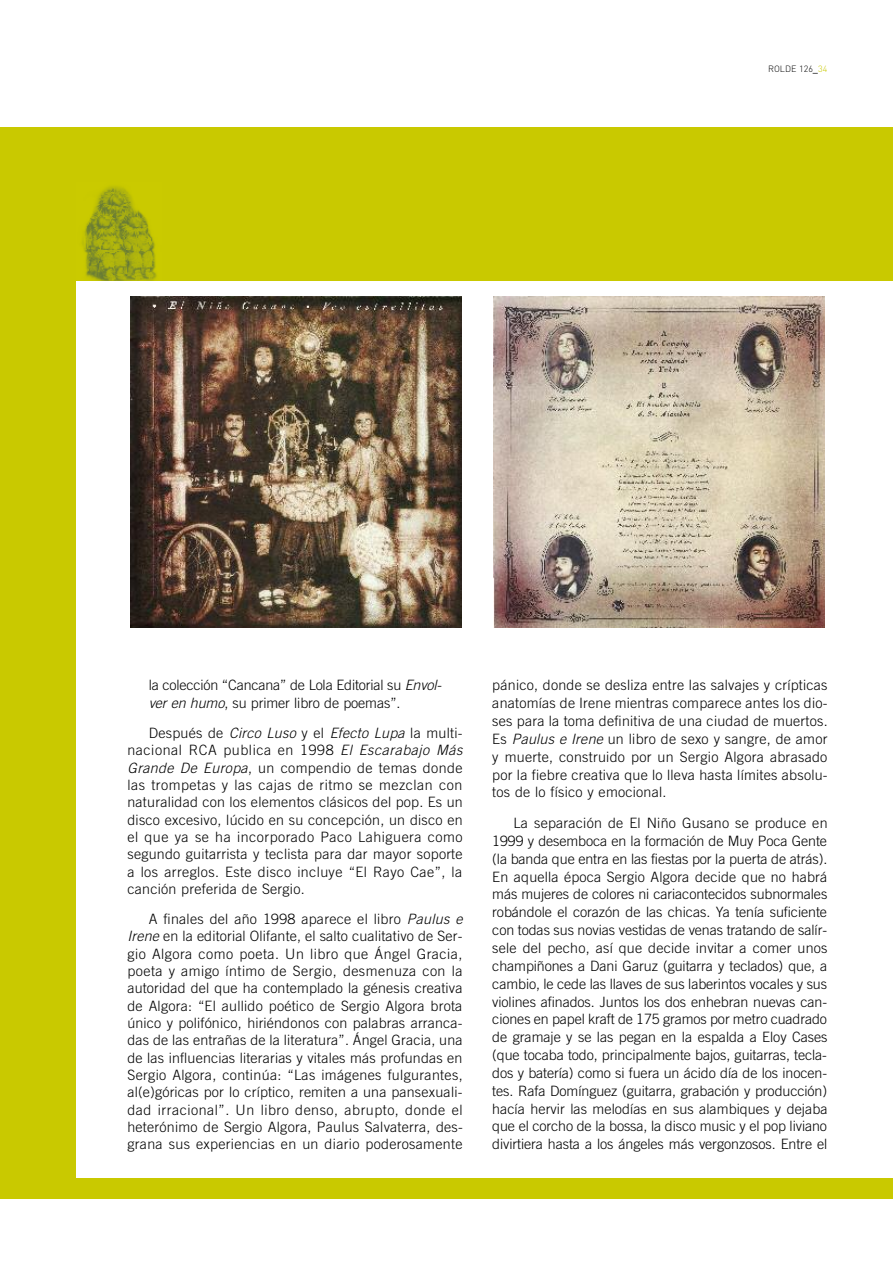
<style>
.page{position:relative;width:893px;height:1263px;background:#fff}
.page>*{position:absolute;margin:0;border:0;box-sizing:border-box;transform-origin:0 0}
.t1{font:300 14.25px/17.9px "Trade Gothic";letter-spacing:.015em;color:#000;text-align:justify}
.t2{font:300 14.25px/17.4px "Trade Gothic";letter-spacing:-.01em;color:#000}
.t3{font:300 9px "DIN";color:#000}
.s1{font-weight:500}
.s2{color:#c9c900}
.s3{font-style:italic}
</style>
<div class="page">
<div style="left:0;top:127px;width:893px;height:1072px;background:#c9c900"></div>
<img style="left:82px;top:186px;width:75px;height:95px">
<div style="left:77px;top:281px;width:816px;height:896px;background:#fff"></div>
<img style="left:131px;top:297px;width:330px;height:331px">
<img style="left:494px;top:297px;width:331px;height:331px">
<p class="t3" style="left:768px;top:64px;width:61px">ROLDE 126<span class="s1">_</span><span class="s2">34</span></p>
<p class="t2" style="left:149px;top:678px;width:294px">la colección “Cancana” de Lola Editorial su <span class="s3">Envol&shy;ver en humo</span>, su primer libro de poemas”.</p>
<p class="t1" style="left:127px;top:725px;width:337px;line-height:17.4px;text-indent:21px">Después de <span class="s3">Circo Luso</span> y el <span class="s3">Efecto Lupa</span> la multi&shy;nacional RCA publica en 1998 <span class="s3">El Escarabajo Más Grande De Europa</span>, un compendio de temas donde las trompetas y las cajas de ritmo se mezclan con naturalidad con los elementos clásicos del pop. Es un disco excesivo, lúcido en su concepción, un disco en el que ya se ha incorporado Paco Lahiguera como segundo guitarrista y teclista para dar mayor soporte a los arreglos. Este disco incluye “El Rayo Cae”, la canción preferida de Sergio.</p>
<p class="t1" style="left:127px;top:911px;width:337px;line-height:17.4px;text-indent:21px">A finales del año 1998 aparece el libro <span class="s3">Paulus e Irene</span> en la editorial Olifante, el salto cualitativo de Ser&shy;gio Algora como poeta. Un libro que Ángel Gracia, poeta y amigo íntimo de Sergio, desmenuza con la autoridad del que ha contemplado la génesis creativa de Algora: “El aullido poético de Sergio Algora brota único y polifónico, hiriéndonos con palabras arranca&shy;das de las entrañas de la literatura”. Ángel Gracia, una de las influencias literarias y vitales más profundas en Sergio Algora, continúa: “Las imágenes fulgurantes, al(e)góricas por lo críptico, remiten a una pansexuali&shy;dad irracional”. Un libro denso, abrupto, donde el heterónimo de Sergio Algora, Paulus Salvaterra, des&shy;grana sus experiencias en un diario poderosamente</p>
<p class="t1" style="left:492px;top:678px;width:337px">pánico, donde se desliza entre las salvajes y crípticas anatomías de Irene mientras comparece antes los dio&shy;ses para la toma definitiva de una ciudad de muertos.<br>Es <span class="s3">Paulus e Irene</span> un libro de sexo y sangre, de amor y muerte, construido por un Sergio Algora abrasado por la fiebre creativa que lo lleva hasta límites absolu&shy;tos de lo físico y emocional.</p>
<p class="t1" style="left:492px;top:815px;width:337px;text-indent:21px">La separación de El Niño Gusano se produce en 1999 y desemboca en la formación de Muy Poca Gente (la banda que entra en las fiestas por la puerta de atrás).<br>En aquella época Sergio Algora decide que no habrá más mujeres de colores ni cariacontecidos subnormales robándole el corazón de las chicas. Ya tenía suficiente con todas sus novias vestidas de venas tratando de salír&shy;sele del pecho, así que decide invitar a comer unos champiñones a Dani Garuz (guitarra y teclados) que, a cambio, le cede las llaves de sus laberintos vocales y sus violines afinados. Juntos los dos enhebran nuevas can&shy;ciones en papel kraft de 175 gramos por metro cuadrado de gramaje y se las pegan en la espalda a Eloy Cases (que tocaba todo, principalmente bajos, guitarras, tecla&shy;dos y batería) como si fuera un ácido día de los inocen&shy;tes. Rafa Domínguez (guitarra, grabación y producción) hacía hervir las melodías en sus alambiques y dejaba que el corcho de la bossa, la disco music y el pop liviano divirtiera hasta a los ángeles más vergonzosos. Entre el</p>
</div>
